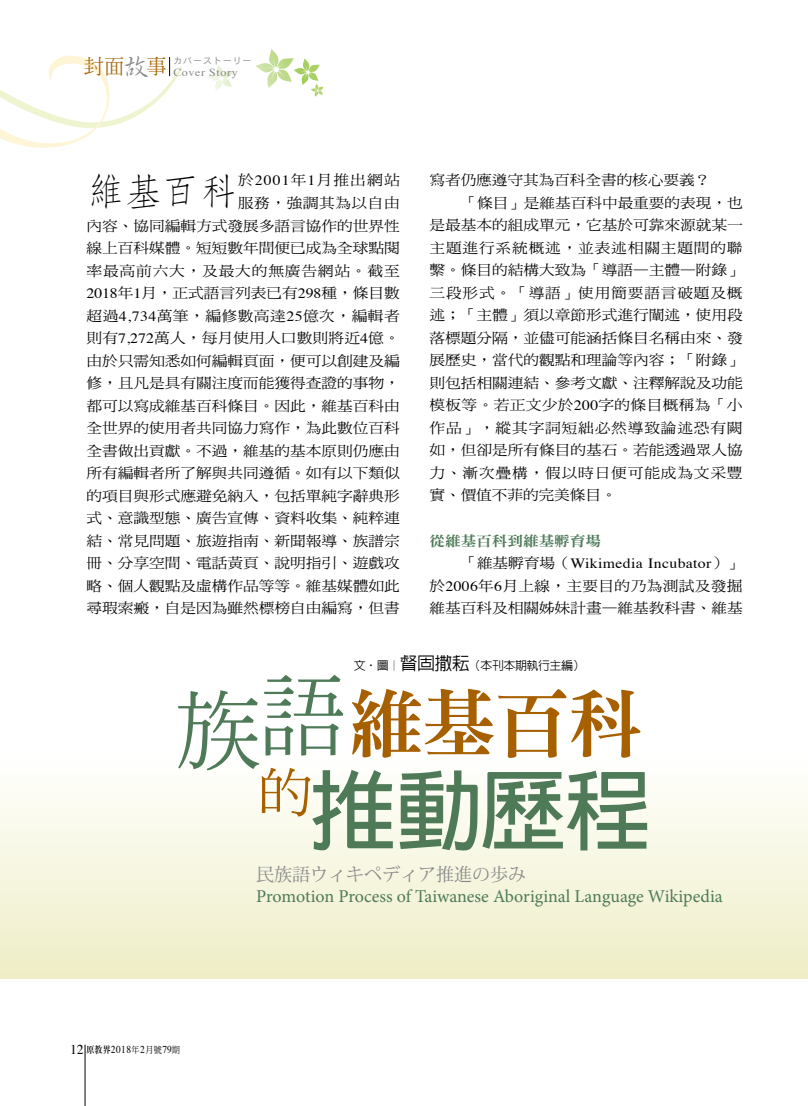
<style>
.page{position:relative;width:808px;height:1106px;background:#fff}
.page>*{position:absolute;margin:0;border:0;box-sizing:border-box;transform-origin:0 0}
.t1{font:700 87px "AR Hei B5";color:#4e7a58}
.t2{font:500 87px "AR Ming B5";color:#4e7a58}
.t3{font:75px "DF Ming Std W9";color:#a76000}
.t4{font:300 38.25px "AR Fang Song B5";color:#000}
.t5{font:18px "Minion Pro";letter-spacing:-.005em;color:#4e7a58}
.t6{font:18px "Koz Min Pro";color:#898989}
.t7{font:14.1px/22.5px "DF Ming Std W5";letter-spacing:-.005em;color:#000;text-align:right;scale:1.11 1}
.t8{font:14.1px "DF Ming Std W5";letter-spacing:.05em;color:#000;scale:1.11 1}
.t9{font:14.1px "Times";letter-spacing:.02em;color:#000;scale:1.11 1}
.t10{font:14.1px "DF Ming Std W5";letter-spacing:.02em;color:#000;scale:1.11 1}
.t11{font:14.1px "DF Ming Std W9";letter-spacing:-.01em;color:#4e7a58;scale:1.11 1}
.t12{font:500 12px "AR Hei B5";letter-spacing:-.04em;color:#000}
.t13{font:10.8px "Times";letter-spacing:.05em;color:#898989;scale:1.11 1}
.t14{font:10.5px "Times";letter-spacing:.05em;color:#000;scale:.9 1}
.t15{font:9px "Heisei Kaku Go Std W3";letter-spacing:.1em;color:#898989}
.s1{font-family:"AR Xing Shu B5";font-weight:500;font-size:27.75px}
.s2{font-family:"Times"}
.s3{font-family:"DF Ming Std W5"}
.s4{font-size:18px}
.s5{font-size:13.5px}
.s6{font-family:"AR Ming B5";font-weight:800;font-size:9px}
.s7{font-family:"DF Ming Std W5";font-size:9px}
</style>
<div class="page">
<svg style="left:256px;top:49px;width:68px;height:48px"></svg>
<svg style="left:208px;top:65px;width:25px;height:26px"></svg>
<hr style="left:85px;top:1044px;width:1px;height:62px;background:#000">
<svg style="left:0;top:55px;width:182px;height:93px"></svg>
<div style="left:0;top:746px;width:808px;height:232px;background:linear-gradient(to bottom,#fff,#eeedc6)"></div>
<p class="t13" style="left:84px;top:62px;width:140px"><sup>封面</sup><span class="s1">故</span><sup>事</sup> Cover Story</p>
<p class="t15" style="left:173px;top:55px;width:80px">カバーストーリー</p>
<h3 class="t4" style="left:87px;top:172px;width:153px">維基百科</h3>
<p class="t7" style="left:87px;top:169px;width:284px">於<span class="s2">2001</span>年<span class="s2">1</span>月推出網站<br>服務，強調其為以自由<br>內容、協同編輯方式發展多語言協作的世界性線上百科媒體。短短數年間便已成為全球點閱率最高前六大，及最大的無廣告網站。截至<br><span class="s2">2018</span>年<span class="s2">1</span>月，正式語言列表已有<span class="s2">298</span>種，條目數超過<span class="s2">4,734</span>萬筆，編修數高達<span class="s2">25</span>億次，編輯者則有<span class="s2">7,272</span>萬人，每月使用人口數則將近<span class="s2">4</span>億。由於只需知悉如何編輯頁面，便可以創建及編修，且凡是具有關注度而能獲得查證的事物，都可以寫成維基百科條目。因此，維基百科由全世界的使用者共同協力寫作，為此數位百科全書做出貢獻。不過，維基的基本原則仍應由所有編輯者所了解與共同遵循。如有以下類似的項目與形式應避免納入，包括單純字辭典形式、意識型態、廣告宣傳、資料收集、純粹連結、常見問題、旅遊指南、新聞報導、族譜宗冊、分享空間、電話黃頁、說明指引、遊戲攻略、個人觀點及虛構作品等等。維基媒體如此尋瑕索瘢，自是因為雖然標榜自由編寫，但書</p>
<p class="t7" style="left:429px;top:169px;width:254px">寫者仍應遵守其為百科全書的核心要義？</p>
<p class="t7" style="left:461px;top:191px;width:255px">「條目」是維基百科中最重要的表現，也</p>
<p class="t7" style="left:429px;top:214px;width:284px">是最基本的組成單元，它基於可靠來源就某一</p>
<p class="t8" style="left:429px;top:240px;width:284px">主題進行系統概述，並表述相關主題間的聯</p>
<p class="t7" style="left:429px;top:259px;width:284px">繫。條目的結構大致為「導語—主體—附錄」</p>
<p class="t8" style="left:429px;top:285px;width:284px">三段形式。「導語」使用簡要語言破題及概</p>
<p class="t7" style="left:429px;top:304px;width:284px">述；「主體」須以章節形式進行闡述，使用段</p>
<p class="t7" style="left:429px;top:326px;width:284px">落標題分隔，並儘可能涵括條目名稱由來、發</p>
<p class="t7" style="left:429px;top:349px;width:284px">展歷史，當代的觀點和理論等內容；「附錄」</p>
<p class="t7" style="left:429px;top:371px;width:284px">則包括相關連結、參考文獻、注釋解說及功能</p>
<p class="t10" style="left:429px;top:398px;width:284px">模板等。若正文少於<span class="s2">200</span>字的條目概稱為「小</p>
<p class="t8" style="left:429px;top:420px;width:284px">作品」，縱其字詞短絀必然導致論述恐有闕</p>
<p class="t7" style="left:429px;top:439px;width:284px">如，但卻是所有條目的基石。若能透過眾人協</p>
<p class="t8" style="left:429px;top:465px;width:284px">力、漸次疊構，假以時日便可能成為文采豐</p>
<p class="t7" style="left:429px;top:484px;width:170px">實、價值不菲的完美條目。</p>
<p class="t11" style="left:429px;top:533px;width:156px">從維基百科到維基孵育場</p>
<p class="t9" style="left:461px;top:550px;width:255px"><span class="s3">「維基孵育場（</span>Wikimedia Incubator<span class="s3">）」</span></p>
<p class="t7" style="left:429px;top:574px;width:284px;text-align:left">於<span class="s2">2006</span>年<span class="s2">6</span>月上線，主要目的乃為測試及發掘維基百科及相關姊妹計畫—維基教科書、維基</p>
<p class="t12" style="left:354px;top:659px;width:232px">文‧圖︱<span class="s4">督固撒耘</span>（本刊本期執行主編）</p>
<h1 class="t2" style="left:175px;top:679px;width:173px">族語</h1>
<h2 class="t3" style="left:349px;top:683px;width:296px">維基百科</h2>
<h1 class="t1" style="left:259px;top:767px;width:394px"><sup>的</sup>推動歷程</h1>
<p class="t14" style="left:70px;top:1039px;width:124px"><span class="s5">12</span> <span class="s6">原教界</span>2018<span class="s7">年</span>2<span class="s7">月號</span>79<span class="s7">期</span></p>
<p class="t6" style="left:256px;top:861px;width:271px">民族語ウィキペディア推進の歩み</p>
<p class="t5" style="left:256px;top:883px;width:468px">Promotion Process of Taiwanese Aboriginal Language Wikipedia</p>
</div>
